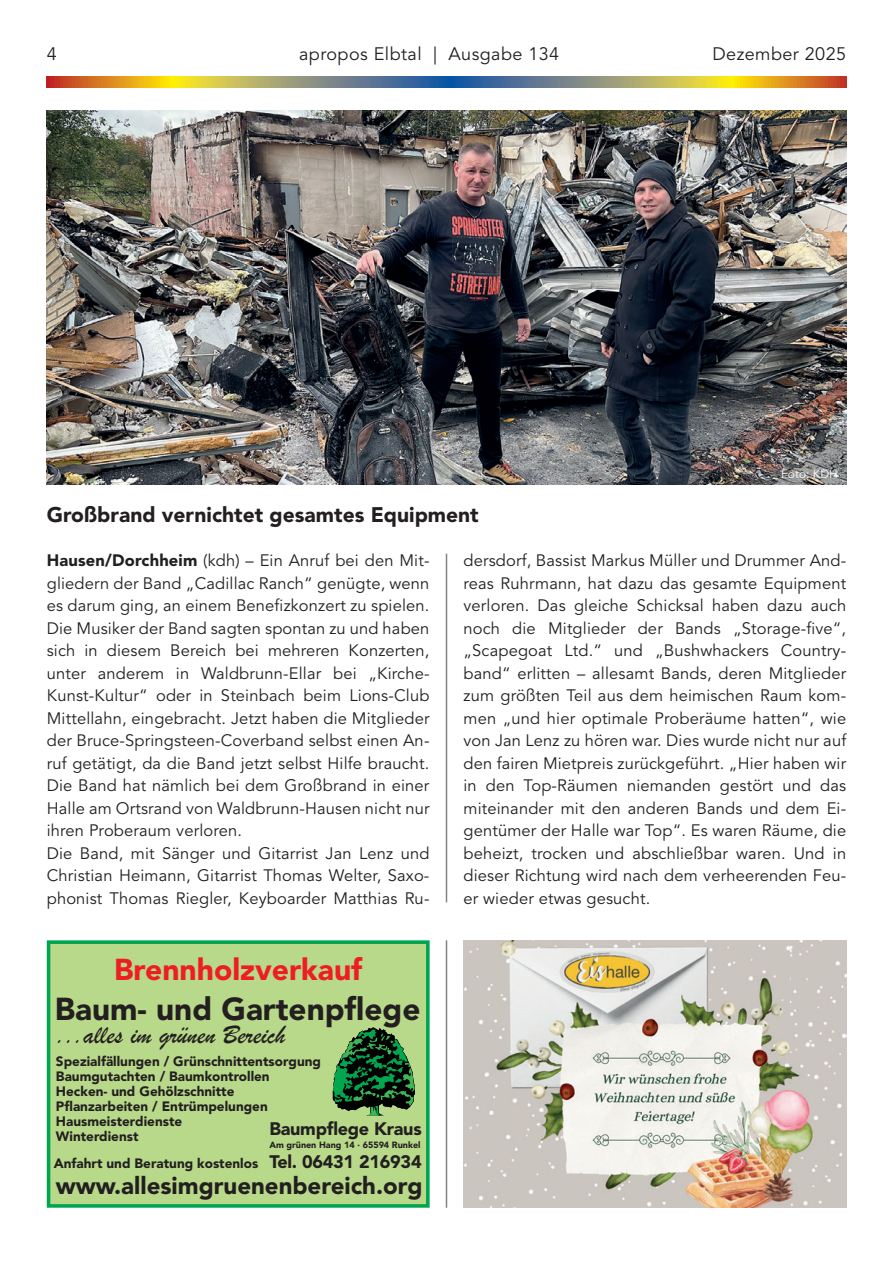
<style>
.page{position:relative;width:893px;height:1263px;background:#fff}
.page>*{position:absolute;margin:0;border:0;box-sizing:border-box;transform-origin:0 0}
.t1{font:900 31.5px "Avenir LT Std";color:#231f20}
.t2{font:900 30px "Avenir LT Std";color:#ee1d23}
.t3{font:27px "Brush Script";color:#231f20}
.t4{font:900 24px "Avenir LT Std";color:#231f20}
.t5{font:900 21px "Avenir LT Std";color:#231f20}
.t6{font:18px "Avenir LT Std";letter-spacing:.025em;color:#231f20}
.t7{font:900 18px "Avenir LT Std";letter-spacing:-.015em;color:#231f20}
.t8{font:16.5px/22.5px "Avenir LT Std";letter-spacing:.01em;color:#231f20}
.t9{font:900 13.5px/15px "Avenir LT Std";color:#231f20}
.t10{font:12px "Avenir LT Std";color:#fff}
.t11{font:900 9px "Avenir LT Std";color:#231f20}
.s1{font-weight:900}
</style>
<div class="page">
<svg style="left:47px;top:77px;width:799px;height:10px;background:#a3935b"></svg>
<hr style="left:446px;top:554px;width:1px;height:348px;background:#808285">
<img style="left:47px;top:111px;width:799px;height:374px">
<div style="left:49px;top:942px;width:379px;height:264px;background:#b8d989"></div>
<div style="left:47px;top:940px;width:383px;height:268px;border:4px solid #00a54f"></div>
<svg style="left:333px;top:1027px;width:82px;height:89px"></svg>
<img style="left:463px;top:940px;width:383px;height:268px">
<hr style="left:446px;top:940px;width:1px;height:268px;background:#808285">
<p class="t6" style="left:47px;top:44px;width:12px">4</p>
<p class="t6" style="left:299px;top:44px;width:262px">apropos Elbtal | Ausgabe 134</p>
<p class="t6" style="left:712px;top:44px;width:135px">Dezember 2025</p>
<p class="t10" style="left:781px;top:467px;width:58px">Foto: KDH</p>
<p class="t5" style="left:47px;top:502px;width:434px">Großbrand vernichtet gesamtes Equipment</p>
<p class="t8" style="left:47px;top:550px;width:384px"><span class="s1">Hausen/Dorchheim</span> (kdh) – Ein Anruf bei den Mit&shy;gliedern der Band „Cadillac Ranch“ genügte, wenn es darum ging, an einem Benefizkonzert zu spielen.<br>Die Musiker der Band sagten spontan zu und haben sich in diesem Bereich bei mehreren Konzerten, unter anderem in Waldbrunn-Ellar bei „Kirche-Kunst-Kultur“ oder in Steinbach beim Lions-Club Mittellahn, eingebracht. Jetzt haben die Mitglieder der Bruce-Springsteen-Coverband selbst einen An&shy;ruf getätigt, da die Band jetzt selbst Hilfe braucht.<br>Die Band hat nämlich bei dem Großbrand in einer Halle am Ortsrand von Waldbrunn-Hausen nicht nur ihren Proberaum verloren.<br>Die Band, mit Sänger und Gitarrist Jan Lenz und Christian Heimann, Gitarrist Thomas Welter, Saxo&shy;phonist Thomas Riegler, Keyboarder Matthias Ru-</p>
<p class="t8" style="left:463px;top:550px;width:384px;text-align:justify">dersdorf, Bassist Markus Müller und Drummer And&shy;reas Ruhrmann, hat dazu das gesamte Equipment verloren. Das gleiche Schicksal haben dazu auch noch die Mitglieder der Bands „Storage-five“, „Scapegoat Ltd.“ und „Bushwhackers Country&shy;band“ erlitten – allesamt Bands, deren Mitglieder zum größten Teil aus dem heimischen Raum kom&shy;men „und hier optimale Proberäume hatten“, wie von Jan Lenz zu hören war. Dies wurde nicht nur auf den fairen Mietpreis zurückgeführt. „Hier haben wir in den Top-Räumen niemanden gestört und das miteinander mit den anderen Bands und dem Ei&shy;gentümer der Halle war Top“. Es waren Räume, die beheizt, trocken und abschließbar waren. Und in dieser Richtung wird nach dem verheerenden Feu&shy;er wieder etwas gesucht.</p>
<h2 class="t2" style="left:114px;top:951px;width:250px">Brennholzverkauf</h2>
<h1 class="t1" style="left:55px;top:990px;width:367px">Baum- und Gartenpflege</h1>
<p class="t9" style="left:56px;top:1054px;width:267px">Spezialfällungen / Grünschnittentsorgung<br>Baumgutachten / Baumkontrollen<br>Hecken- und Gehölzschnitte<br>Pflanzarbeiten / Entrümpelungen<br>Hausmeisterdienste<br>Winterdienst</p>
<p class="t9" style="left:54px;top:1155px;width:206px">Anfahrt und Beratung kostenlos</p>
<h3 class="t4" style="left:56px;top:1171px;width:368px">www.allesimgruenenbereich.org</h3>
<h3 class="t3" style="left:56px;top:1017px;width:230px">...alles im grünen Bereich</h3>
<p class="t7" style="left:269px;top:1117px;width:154px">Baumpflege Kraus</p>
<p class="t11" style="left:269px;top:1139px;width:153px">Am grünen Hang 14 · 65594 Runkel</p>
<p class="t7" style="left:269px;top:1150px;width:154px">Tel. 06431 216934</p>
</div>
